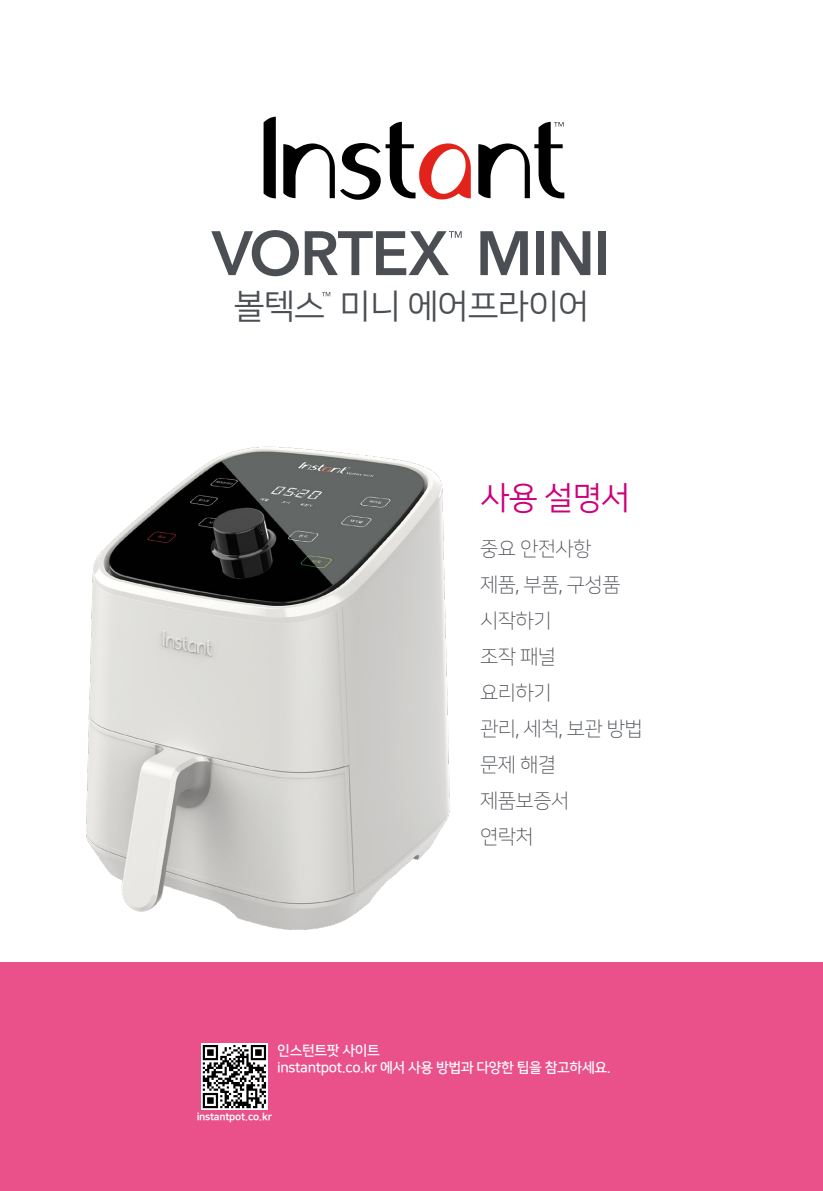
<style>
.page{position:relative;width:823px;height:1191px;background:#fff}
.page>*{position:absolute;margin:0;border:0;box-sizing:border-box;transform-origin:0 0}
.t1{font:600 62px "Avenir Next LT Pro";letter-spacing:-.025em;color:#4b4f54}
.t2{font:34px "Nanum Square OTFR";letter-spacing:-.025em;color:#4b4f54}
.t3{font:32px "Nanum Square OTFR";color:#cc007b}
.t4{font:20px/36px "Nanum Square OTFL";letter-spacing:-.025em;color:#4b4f54}
.t5{font:14px/16.8px "Nanum Square OTFB";letter-spacing:-.025em;color:#fff}
.t6{font:10px "Nanum Square OTFEB";letter-spacing:-.025em;color:#fff}
</style>
<div class="page">
<img style="left:86px;top:446px;width:364px;height:484px">
<svg style="left:263px;top:117px;width:13px;height:81px"></svg>
<svg style="left:283px;top:143px;width:51px;height:55px"></svg>
<svg style="left:340px;top:122px;width:130px;height:78px"></svg>
<svg style="left:478px;top:122px;width:86px;height:76px"></svg>
<svg style="left:449px;top:231px;width:12px;height:7px"></svg>
<svg style="left:321px;top:292px;width:9px;height:4px"></svg>
<div style="left:0;top:962px;width:822px;height:229px;background:#ea5089"></div>
<svg style="left:201px;top:1043px;width:66px;height:66px"></svg>
<svg style="left:203px;top:1045px;width:63px;height:63px;background:#7d7d7d"></svg>
<h1 class="t1" style="left:212px;top:216px;width:400px">VORTEX MINI</h1>
<h2 class="t2" style="left:234px;top:289px;width:356px">볼텍스 미니 에어프라이어</h2>
<h3 class="t3" style="left:480px;top:481px;width:151px">사용 설명서</h3>
<p class="t4" style="left:480px;top:531px;width:164px">중요 안전사항<br>제품, 부품, 구성품 시작하기<br>조작 패널<br>요리하기<br>관리, 세척, 보관 방법 문제 해결 제품보증서<br>연락처</p>
<p class="t5" style="left:277px;top:1042px;width:335px">인스턴트팟 사이트<br>instantpot.co.kr 에서 사용 방법과 다양한 팁을 참고하세요.</p>
<p class="t6" style="left:196px;top:1111px;width:77px">instantpot.co.kr</p>
</div>
